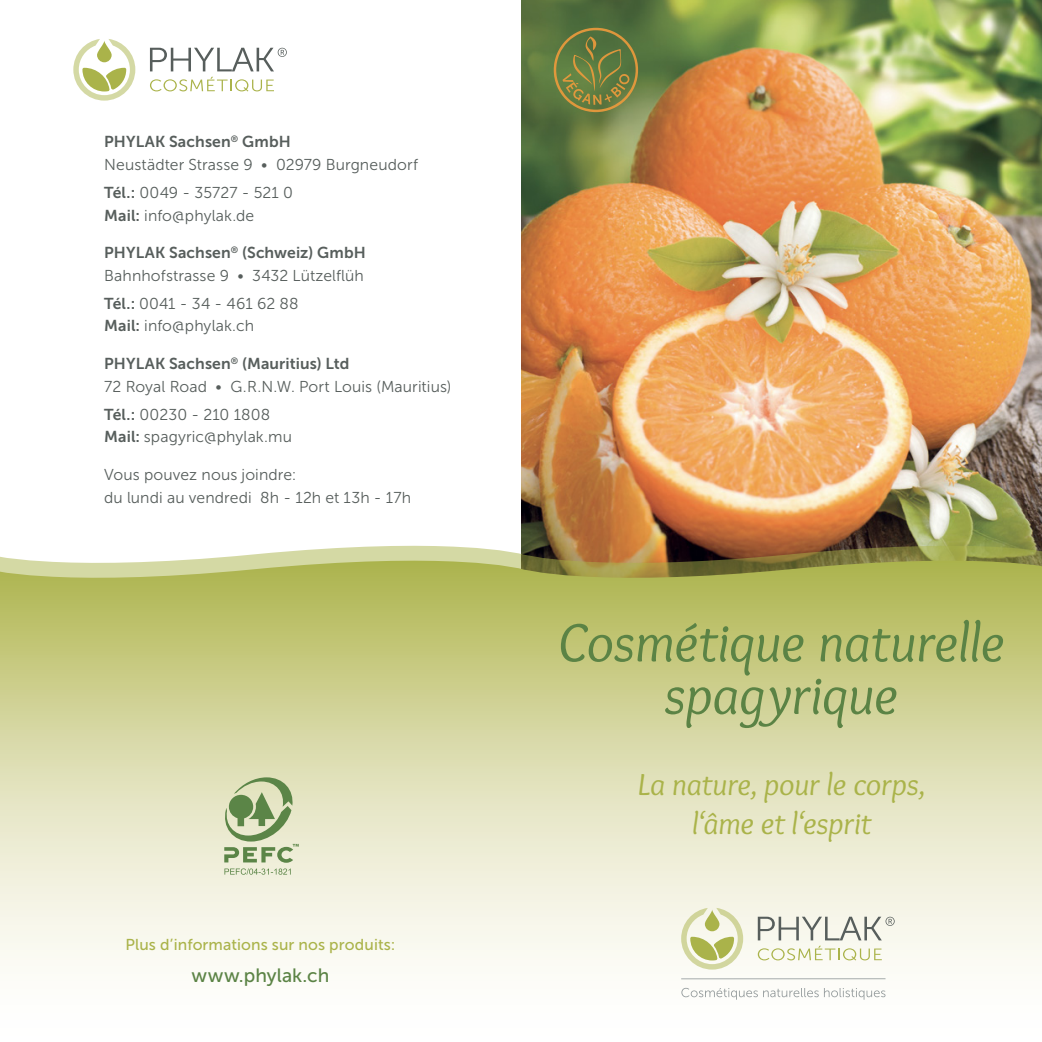
<style>
.page{position:relative;width:1042px;height:1042px;background:#fff}
.page>*{position:absolute;margin:0;border:0;box-sizing:border-box;transform-origin:0 0}
.t1{font:italic 56px/52.5px "Overlock";letter-spacing:.005em;color:#5b8345;text-align:center}
.t2{font:italic 31.5px/38.5px "Overlock";letter-spacing:.005em;color:#aab34a;text-align:center}
.t3{font:19.25px "Museo Sans 500";letter-spacing:.005em;color:#5b8345}
.t4{font:15.75px/27.7px "Museo Sans 300";letter-spacing:.005em;color:#575e5c}
.t5{font:15.75px "Museo Sans 700";letter-spacing:.01em;color:#575e5c}
.t6{font:15.75px "Museo Sans 500";letter-spacing:.005em;color:#aab34a}
.s1{font-family:"Museo Sans 700"}
</style>
<div class="page">
<img style="left:521px;top:0;width:521px;height:544px">
<svg style="left:0;top:544px;width:1042px;height:456px;background:#dedfb5"></svg>
<svg style="left:0;top:550px;width:1042px;height:38px;background:#afb067"></svg>
<svg style="left:681px;top:988px;width:204px;height:11px"></svg>
<svg style="left:758px;top:916px;width:136px;height:24px;background:#d2d3ca"></svg>
<svg style="left:681px;top:908px;width:62px;height:61px;background:#dcdfb4"></svg>
<hr style="left:681px;top:978px;width:204px;height:1px;background:#959c9d">
<svg style="left:758px;top:946px;width:124px;height:14px"></svg>
<svg style="left:150px;top:48px;width:137px;height:23px"></svg>
<svg style="left:73px;top:39px;width:62px;height:62px"></svg>
<svg style="left:150px;top:77px;width:124px;height:14px"></svg>
<svg style="left:554px;top:28px;width:84px;height:84px;background:#727e40"></svg>
<svg style="left:222px;top:777px;width:77px;height:97px;background:#bac8a0"></svg>
<p class="t5" style="left:104px;top:133px;width:188px">PHYLAK Sachsen<sup>®</sup> GmbH</p>
<p class="t4" style="left:104px;top:151px;width:315px">Neustädter Strasse 9 • 02979 Burgneudorf<br><span class="s1">Tél.:</span> 0049 - 35727 - 521 0</p>
<p class="t4" style="left:104px;top:201px;width:152px"><span class="s1">Mail:</span> info@phylak.de</p>
<p class="t5" style="left:104px;top:244px;width:263px">PHYLAK Sachsen<sup>®</sup> (Schweiz) GmbH</p>
<p class="t4" style="left:104px;top:262px;width:261px">Bahnhofstrasse 9 • 3432 Lützelflüh<br><span class="s1">Tél.:</span> 0041 - 34 - 461 62 88</p>
<p class="t4" style="left:104px;top:312px;width:151px"><span class="s1">Mail:</span> info@phylak.ch</p>
<p class="t5" style="left:104px;top:355px;width:247px">PHYLAK Sachsen<sup>®</sup> (Mauritius) Ltd</p>
<p class="t4" style="left:104px;top:373px;width:349px">72 Royal Road • G.R.N.W. Port Louis (Mauritius)<br><span class="s1">Tél.:</span> 00230 - 210 1808</p>
<p class="t4" style="left:104px;top:423px;width:189px"><span class="s1">Mail:</span> spagyric@phylak.mu</p>
<p class="t4" style="left:104px;top:463px;width:308px;line-height:22.8px">Vous pouvez nous joindre:<br>du lundi au vendredi 8h - 12h et 13h - 17h</p>
<p class="t6" style="left:126px;top:935px;width:271px">Plus d’informations sur nos produits:</p>
<p class="t3" style="left:192px;top:965px;width:139px">www.phylak.ch</p>
<h1 class="t1" style="left:558px;top:617px;width:448px">Cosmétique naturelle spagyrique</h1>
<h2 class="t2" style="left:637px;top:766px;width:289px">La nature, pour le corps, l‘âme et l‘esprit</h2>
</div>
